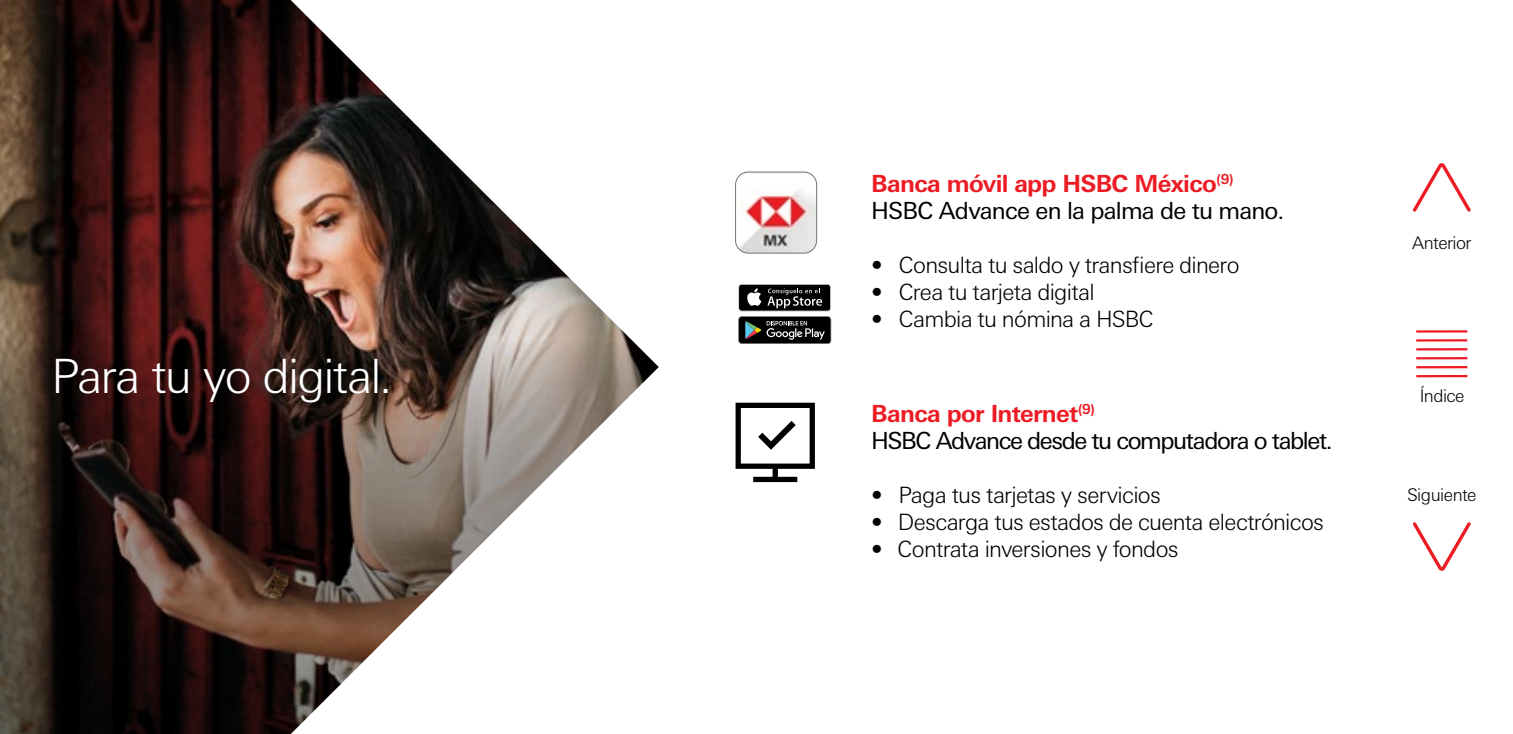
<style>
.page{position:relative;width:1513px;height:734px;background:#fff}
.page>*{position:absolute;margin:0;border:0;box-sizing:border-box;transform-origin:0 0}
.t1{font:300 47.25px "Univers Nextfor HSBC";letter-spacing:-.04em;color:#fff}
.t2{font:23.62px/27px "Univers Nextfor HSBC";letter-spacing:-.055em;color:#000}
.t3{font:23.62px/27px "Univers Nextfor HSBC";letter-spacing:-.035em;color:#000}
.t4{font:300 22.5px "Univers Nextfor HSBC";letter-spacing:-.03em;color:#000}
.t5{font:300 17.55px "Univers Nextfor HSBC";letter-spacing:-.03em;color:#000}
.s1{font-weight:700;color:#ed1c24}
</style>
<div class="page">
<img style="left:0;top:0;width:632px;height:340px">
<svg style="left:0;top:340px;width:658px;height:393px"></svg>
<img style="left:735px;top:172px;width:81px;height:81px">
<div style="left:735px;top:172px;width:82px;height:81px;border:1px solid #717375;border-radius:13px"></div>
<svg style="left:735px;top:402px;width:80px;height:80px"></svg>
<svg style="left:738px;top:284px;width:93px;height:60px;background:#434444"></svg>
<svg style="left:1413px;top:522px;width:58px;height:49px"></svg>
<hr style="left:1415px;top:330px;width:52px;height:2px;background:#ed1c24">
<hr style="left:1415px;top:339px;width:52px;height:2px;background:#ed1c24">
<hr style="left:1416px;top:348px;width:51px;height:2px;background:#ed1c24">
<hr style="left:1416px;top:357px;width:51px;height:2px;background:#ed1c24">
<hr style="left:1416px;top:366px;width:51px;height:2px;background:#ed1c24">
<hr style="left:1416px;top:375px;width:51px;height:2px;background:#ed1c24">
<svg style="left:1413px;top:163px;width:58px;height:49px"></svg>
<h1 class="t1" style="left:51px;top:343px;width:343px">Para tu yo digital.</h1>
<p class="t3" style="left:871px;top:169px;width:414px"><span class="s1">Banca móvil app HSBC México</span><sup>(9)<br></sup>HSBC Advance en la palma de tu mano.</p>
<p class="t4" style="left:871px;top:249px;width:370px">• Consulta tu saldo y transfiere dinero</p>
<p class="t4" style="left:871px;top:276px;width:225px">• Crea tu tarjeta digital</p>
<p class="t4" style="left:871px;top:303px;width:284px">• Cambia tu nómina a HSBC</p>
<p class="t2" style="left:871px;top:398px;width:463px"><span class="s1">Banca por Internet</span><sup>(9)<br></sup>HSBC Advance desde tu computadora o tablet.</p>
<p class="t4" style="left:871px;top:479px;width:291px">• Paga tus tarjetas y servicios</p>
<p class="t4" style="left:871px;top:506px;width:454px">• Descarga tus estados de cuenta electrónicos</p>
<p class="t4" style="left:871px;top:533px;width:309px">• Contrata inversiones y fondos</p>
<p class="t5" style="left:1412px;top:230px;width:61px">Anterior</p>
<p class="t5" style="left:1419px;top:383px;width:46px">Índice</p>
<p class="t5" style="left:1406px;top:482px;width:71px">Siguiente</p>
</div>
